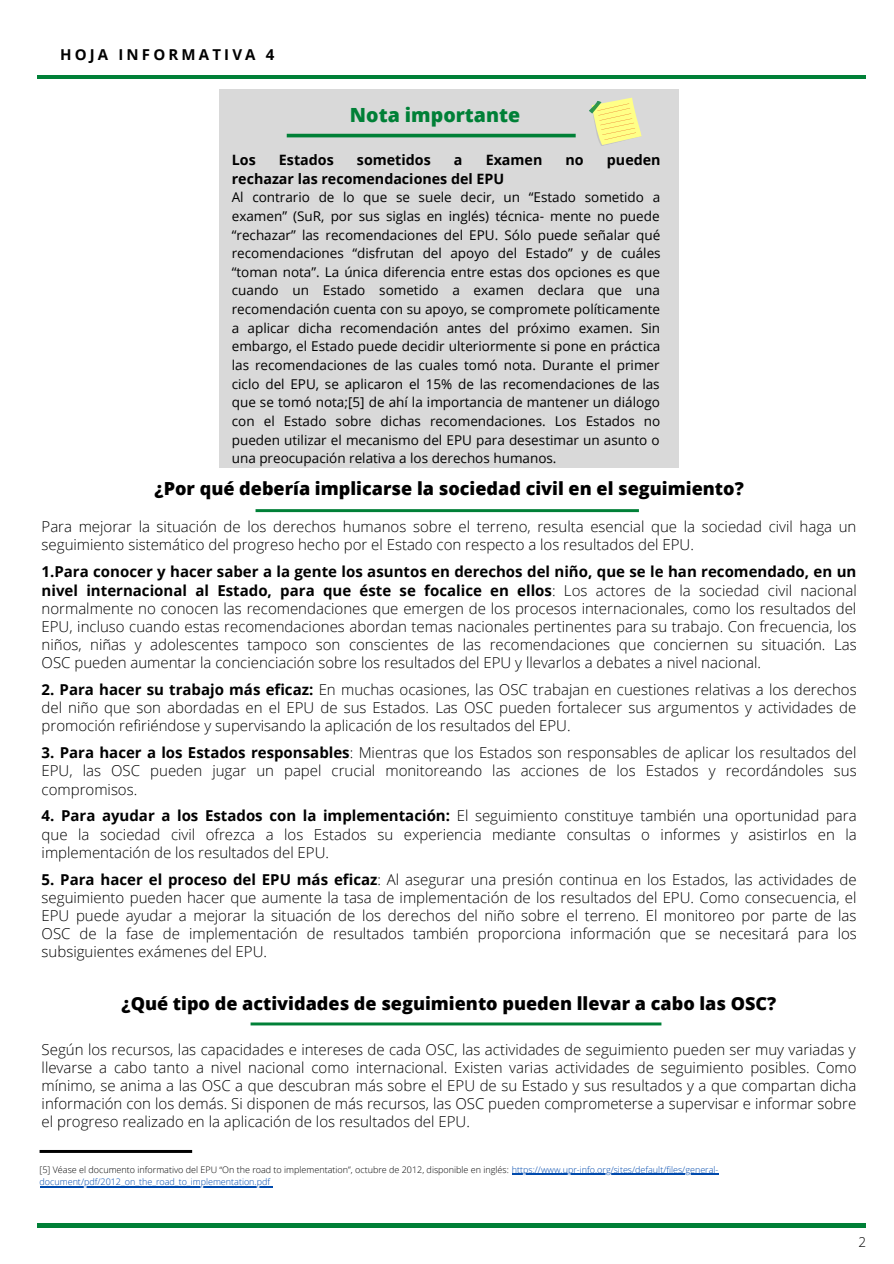
<style>
.page{position:relative;width:894px;height:1264px;background:#fff}
.page>*{position:absolute;margin:0;border:0;box-sizing:border-box;transform-origin:0 0}
.t1{font:800 19.5px "Open Sans";color:#008037}
.t2{font:800 18px "Open Sans";color:#000}
.t3{font:300 15px/18.1px "Open Sans";color:#000;text-align:justify}
.t4{font:700 15px "Open Sans";letter-spacing:.21em;color:#000}
.t5{font:700 14.25px "Open Sans";color:#000}
.t6{font:13.5px/18.6px "Open Sans";color:#000;text-align:justify}
.t7{font:300 13.5px "Open Sans";color:#000}
.t8{font:300 9px/12.5px "Open Sans";color:#004aad}
.s1{font-weight:700}
.s2{color:#000}
</style>
<div class="page">
<hr style="left:37px;top:1223px;width:828px;height:3px;background:#008037">
<hr style="left:37px;top:75px;width:828px;height:3px;background:#008037">
<svg style="left:40px;top:1150px;width:152px;height:2px"></svg>
<div style="left:219px;top:89px;width:459px;height:379px;background:#d9d9d9"></div>
<svg style="left:287px;top:134px;width:288px;height:3px"></svg>
<svg style="left:589px;top:97px;width:53px;height:49px"></svg>
<svg style="left:255px;top:509px;width:383px;height:3px"></svg>
<svg style="left:250px;top:1022px;width:411px;height:3px"></svg>
<hr style="left:511px;top:1173px;width:207px;height:1px;background:#004aad">
<hr style="left:40px;top:1186px;width:230px;height:1px;background:#004aad">
<p class="t4" style="left:60px;top:44px;width:216px">HOJA INFORMATIVA 4</p>
<p class="t1" style="left:350px;top:101px;width:172px">Nota importante</p>
<p class="t5" style="left:232px;top:150px;width:25px">Los</p>
<p class="t5" style="left:279px;top:150px;width:56px">Estados</p>
<p class="t5" style="left:357px;top:150px;width:75px">sometidos</p>
<p class="t5" style="left:454px;top:150px;width:10px">a</p>
<p class="t5" style="left:485px;top:150px;width:58px">Examen</p>
<p class="t5" style="left:565px;top:150px;width:20px">no</p>
<p class="t5" style="left:606px;top:150px;width:55px">pueden</p>
<p class="t5" style="left:232px;top:168px;width:274px">rechazar las recomendaciones del EPU</p>
<p class="t6" style="left:232px;top:188px;width:430px">Al contrario de lo que se suele decir, un “Estado sometido a examen” (SuR, por sus siglas en inglés) técnica- mente no puede “rechazar” las recomendaciones del EPU. Sólo puede señalar qué recomendaciones “disfrutan del apoyo del Estado” y de cuáles “toman nota”. La única diferencia entre estas dos opciones es que cuando un Estado sometido a examen declara que una recomendación cuenta con su apoyo, se compromete políticamente a aplicar dicha recomendación antes del próximo examen. Sin embargo, el Estado puede decidir ulteriormente si pone en práctica las recomendaciones de las cuales tomó nota. Durante el primer ciclo del EPU, se aplicaron el 15% de las recomendaciones de las que se tomó nota;[5] de ahí la importancia de mantener un diálogo con el Estado sobre dichas recomendaciones. Los Estados no pueden utilizar el mecanismo del EPU para desestimar un asunto o una preocupación relativa a los derechos humanos.</p>
<p class="t2" style="left:155px;top:476px;width:590px">¿Por qué debería implicarse la sociedad civil en el seguimiento?</p>
<p class="t3" style="left:42px;top:517px;width:816px">Para mejorar la situación de los derechos humanos sobre el terreno, resulta esencial que la sociedad civil haga un seguimiento sistemático del progreso hecho por el Estado con respecto a los resultados del EPU.</p>
<p class="t3" style="left:42px;top:562px;width:816px"><span class="s1">1.Para conocer y hacer saber a la gente los asuntos en derechos del niño, que se le han recomendado, en un nivel internacional al Estado, para que éste se focalice en ellos</span>: Los actores de la sociedad civil nacional normalmente no conocen las recomendaciones que emergen de los procesos internacionales, como los resultados del EPU, incluso cuando estas recomendaciones abordan temas nacionales pertinentes para su trabajo. Con frecuencia, los niños, niñas y adolescentes tampoco son conscientes de las recomendaciones que conciernen su situación. Las OSC pueden aumentar la concienciación sobre los resultados del EPU y llevarlos a debates a nivel nacional.</p>
<p class="t3" style="left:42px;top:680px;width:816px"><span class="s1">2. Para hacer su trabajo más eficaz:</span> En muchas ocasiones, las OSC trabajan en cuestiones relativas a los derechos del niño que son abordadas en el EPU de sus Estados. Las OSC pueden fortalecer sus argumentos y actividades de promoción refiriéndose y supervisando la aplicación de los resultados del EPU.</p>
<p class="t3" style="left:42px;top:743px;width:816px"><span class="s1">3. Para hacer a los Estados responsables</span>: Mientras que los Estados son responsables de aplicar los resultados del EPU, las OSC pueden jugar un papel crucial monitoreando las acciones de los Estados y recordándoles sus compromisos.</p>
<p class="t3" style="left:42px;top:806px;width:816px"><span class="s1">4. Para ayudar a los Estados con la implementación:</span> El seguimiento constituye también una oportunidad para que la sociedad civil ofrezca a los Estados su experiencia mediante consultas o informes y asistirlos en la implementación de los resultados del EPU.</p>
<p class="t3" style="left:42px;top:869px;width:816px"><span class="s1">5. Para hacer el proceso del EPU más eficaz</span>: Al asegurar una presión continua en los Estados, las actividades de seguimiento pueden hacer que aumente la tasa de implementación de los resultados del EPU. Como consecuencia, el EPU puede ayudar a mejorar la situación de los derechos del niño sobre el terreno. El monitoreo por parte de las OSC de la fase de implementación de resultados también proporciona información que se necesitará para los subsiguientes exámenes del EPU.</p>
<p class="t2" style="left:121px;top:990px;width:656px">¿Qué tipo de actividades de seguimiento pueden llevar a cabo las OSC?</p>
<p class="t3" style="left:42px;top:1039px;width:816px">Según los recursos, las capacidades e intereses de cada OSC, las actividades de seguimiento pueden ser muy variadas y llevarse a cabo tanto a nivel nacional como internacional. Existen varias actividades de seguimiento posibles. Como mínimo, se anima a las OSC a que descubran más sobre el EPU de su Estado y sus resultados y a que compartan dicha información con los demás. Si disponen de más recursos, las OSC pueden comprometerse a supervisar e informar sobre el progreso realizado en la aplicación de los resultados del EPU.</p>
<p class="t8" style="left:40px;top:1162px;width:680px"><span class="s2">[5] Véase el documento informativo del EPU “On the road to implementation”, octubre de 2012, disponible en inglés:</span> https://www.upr-info.org/sites/default/files/general&shy;document/pdf/2012_on_the_road_to_implementation.pdf</p>
<p class="t7" style="left:858px;top:1232px;width:9px">2</p>
</div>
